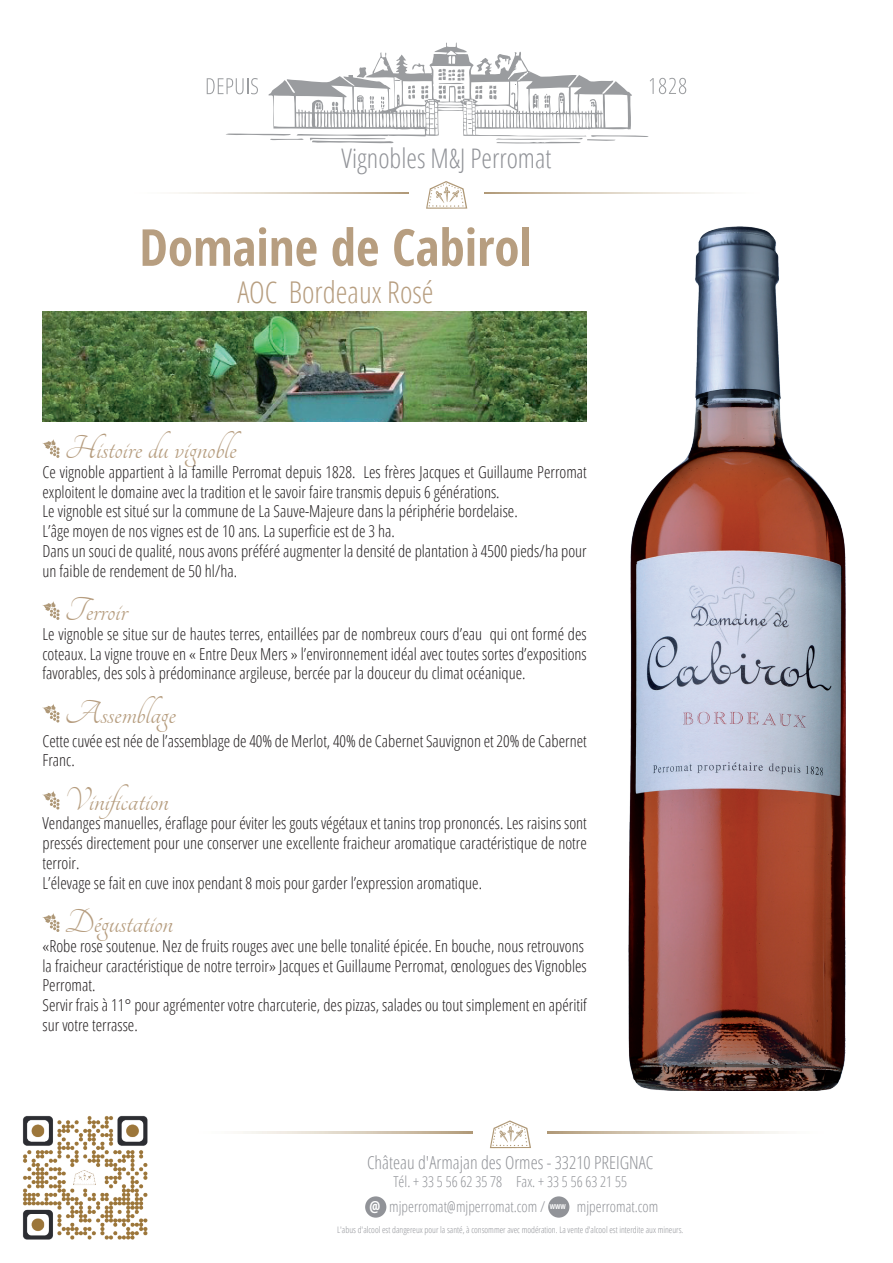
<style>
.page{position:relative;width:893px;height:1263px;background:#fff}
.page>*{position:absolute;margin:0;border:0;box-sizing:border-box;transform-origin:0 0}
.t1{font:700 condensed 51px "Open Sans";color:#b79e80}
.t2{font:36px "Tangerine";color:#b69d7f}
.t3{font:300 condensed 30px "Open Sans";color:#b79e80}
.t4{font:300 condensed 27px "Open Sans";color:#919398}
.t5{font:300 condensed 18px "Open Sans";color:#919398}
.t6{font:300 condensed 16.5px/19.8px "Open Sans";color:#231f20}
.t7{font:300 condensed 15px/24.3px "Open Sans";color:#919398}
.t8{font:300 condensed 9px "Open Sans";color:#919398}
.t9{font:700 condensed 6.75px "Open Sans";color:#fff}
.s1{font-weight:700;color:#fff}
</style>
<div class="page">
<svg style="left:207px;top:43px;width:479px;height:100px"></svg>
<svg style="left:426px;top:181px;width:41px;height:28px"></svg>
<img style="left:628px;top:227px;width:217px;height:863px">
<svg style="left:490px;top:1120px;width:41px;height:28px"></svg>
<div style="left:365px;top:1196px;width:21px;height:22px;background:#919398;border-radius:50%"></div>
<div style="left:548px;top:1196px;width:21px;height:22px;background:#919398;border-radius:50%"></div>
<img style="left:22px;top:1115px;width:126px;height:125px">
<svg style="left:43px;top:439px;width:17px;height:19px"></svg>
<svg style="left:43px;top:601px;width:17px;height:19px"></svg>
<svg style="left:43px;top:704px;width:17px;height:18px"></svg>
<svg style="left:43px;top:791px;width:17px;height:18px"></svg>
<svg style="left:43px;top:913px;width:17px;height:19px"></svg>
<img style="left:43px;top:312px;width:544px;height:110px">
<h3 class="t4" style="left:342px;top:140px;width:211px">Vignobles M&amp;J Perromat</h3>
<h1 class="t1" style="left:139px;top:212px;width:394px">Domaine de Cabirol</h1>
<h3 class="t3" style="left:237px;top:272px;width:198px">AOC Bordeaux Rosé</h3>
<h2 class="t2" style="left:65px;top:430px;width:173px">Histoire du vignoble</h2>
<p class="t6" style="left:43px;top:461px;width:546px">Ce vignoble appartient à la famille Perromat depuis 1828. Les frères Jacques et Guillaume Perromat exploitent le domaine avec la tradition et le savoir faire transmis depuis 6 générations.<br>Le vignoble est situé sur la commune de La Sauve-Majeure dans la périphérie bordelaise.<br>L’âge moyen de nos vignes est de 10 ans. La superficie est de 3 ha.<br>Dans un souci de qualité, nous avons préféré augmenter la densité de plantation à 4500 pieds/ha pour un faible de rendement de 50 hl/ha.</p>
<h2 class="t2" style="left:65px;top:592px;width:64px">Terroir</h2>
<p class="t6" style="left:43px;top:623px;width:546px;text-align:justify">Le vignoble se situe sur de hautes terres, entaillées par de nombreux cours d’eau qui ont formé des coteaux. La vigne trouve en « Entre Deux Mers » l’environnement idéal avec toutes sortes d’expositions favorables, des sols à prédominance argileuse, bercée par la douceur du climat océanique.</p>
<h2 class="t2" style="left:65px;top:695px;width:112px">Assemblage</h2>
<p class="t6" style="left:43px;top:730px;width:546px">Cette cuvée est née de l’assemblage de 40% de Merlot, 40% de Cabernet Sauvignon et 20% de Cabernet<br>Franc.</p>
<h2 class="t2" style="left:65px;top:782px;width:105px">Vinification</h2>
<p class="t6" style="left:43px;top:813px;width:546px">Vendanges manuelles, éraflage pour éviter les gouts végétaux et tanins trop prononcés. Les raisins sont pressés directement pour une conserver une excellente fraicheur aromatique caractéristique de notre terroir.<br>L’élevage se fait en cuve inox pendant 8 mois pour garder l’expression aromatique.</p>
<h2 class="t2" style="left:65px;top:904px;width:110px">Dégustation</h2>
<p class="t6" style="left:43px;top:935px;width:546px">«Robe rose soutenue. Nez de fruits rouges avec une belle tonalité épicée. En bouche, nous retrouvons la fraicheur caractéristique de notre terroir» Jacques et Guillaume Perromat, œnologues des Vignobles Perromat.<br>Servir frais à 11° pour agrémenter votre charcuterie, des pizzas, salades ou tout simplement en apéritif sur votre terrasse.</p>
<p class="t5" style="left:367px;top:1151px;width:288px">Château d'Armajan des Ormes - 33210 PREIGNAC</p>
<p class="t7" style="left:369px;top:1169px;width:259px;text-indent:24px">Tél. + 33 5 56 62 35 78 Fax. + 33 5 56 63 21 55 <span class="s1">@</span> mjperromat@mjperromat.com /</p>
<p class="t9" style="left:550px;top:1202px;width:18px">WWW</p>
<p class="t7" style="left:577px;top:1193px;width:83px">mjperromat.com</p>
<p class="t8" style="left:337px;top:1224px;width:348px">L'abus d'alcool est dangereux pour la santé, à consommer avec modération. La vente d'alcool est interdite aux mineurs.</p>
</div>
